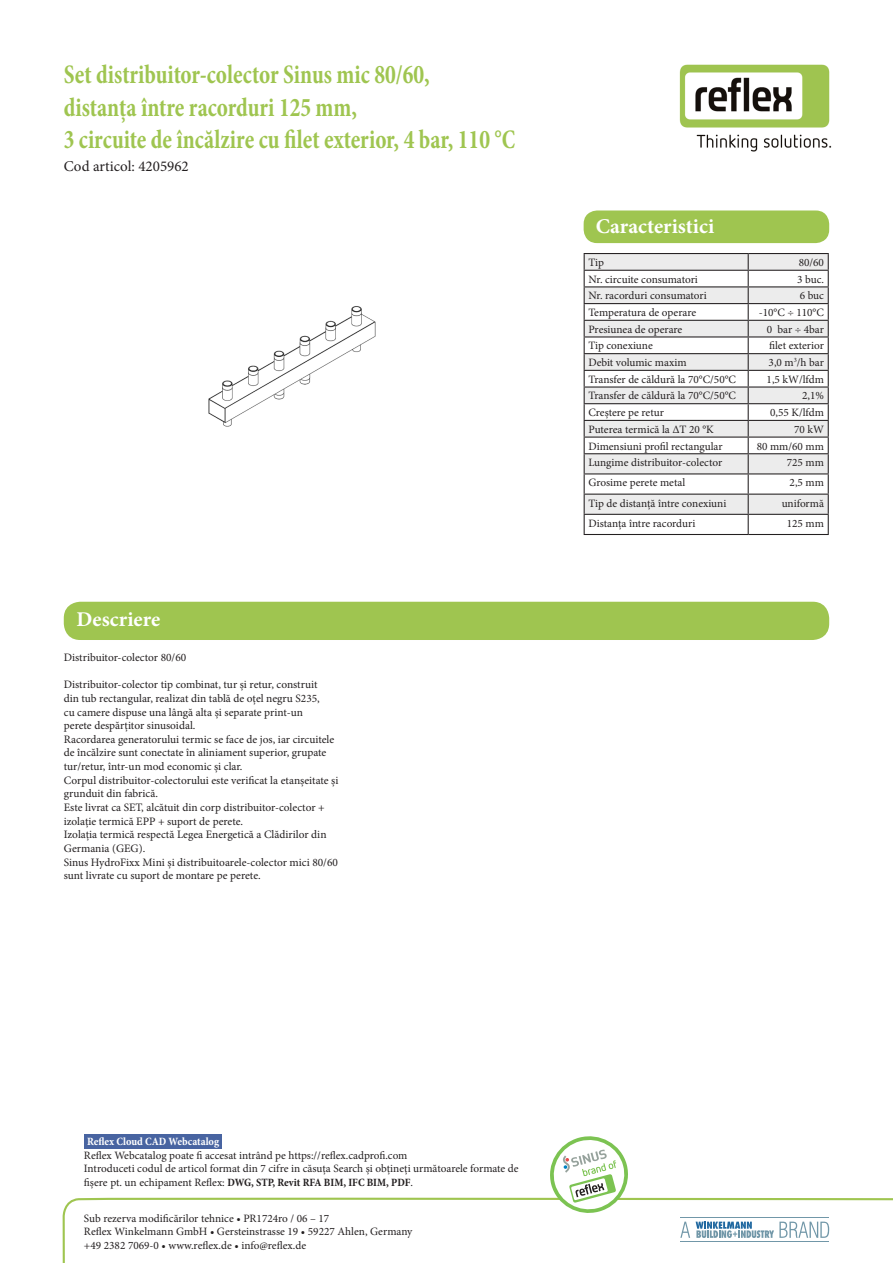
<style>
.page{position:relative;width:893px;height:1263px;background:#fff}
.page>*{position:absolute;margin:0;border:0;box-sizing:border-box;transform-origin:0 0}
.t1{font:700 condensed 27px/32.4px "Minion Pro";color:#9fc550;scale:.85 1}
.t2{font:700 21px "Minion Pro";color:#fff}
.t3{font:15px "Minion Pro";color:#231f20}
.t4{font:11.4px/13.6px "Minion Pro";color:#231f20}
.t5{font:11.25px/13.5px "Minion Pro";color:#231f20}
.t6{font:700 condensed 11.25px "Minion Pro";color:#fff}
.s1{font-weight:700;font-stretch:condensed}
</style>
<div class="page">
<div style="left:584px;top:210px;width:245px;height:33px;background:#9fc550;border-radius:14px"></div>
<div style="left:64px;top:602px;width:765px;height:38px;background:#9fc550;border-radius:16px"></div>
<svg style="left:62px;top:1197px;width:831px;height:66px"></svg>
<img style="left:679px;top:64px;width:153px;height:88px">
<svg style="left:680px;top:1221px;width:10px;height:17px"></svg>
<svg style="left:696px;top:1221px;width:133px;height:17px"></svg>
<hr style="left:680px;top:1218px;width:149px;height:1px;background:#7197a8">
<hr style="left:680px;top:1241px;width:149px;height:1px;background:#7197a8">
<svg style="left:546px;top:1136px;width:86px;height:81px"></svg>
<svg style="left:585px;top:254px;width:243px;height:260px;fill:#ececec"></svg>
<hr style="left:584px;top:253px;width:164px;height:1px;background:#231f20">
<hr style="left:748px;top:253px;width:81px;height:1px;background:#231f20">
<hr style="left:584px;top:270px;width:164px;height:1px;background:#231f20">
<hr style="left:748px;top:270px;width:81px;height:1px;background:#231f20">
<hr style="left:584px;top:286px;width:164px;height:1px;background:#231f20">
<hr style="left:748px;top:286px;width:81px;height:1px;background:#231f20">
<hr style="left:584px;top:303px;width:164px;height:1px;background:#231f20">
<hr style="left:748px;top:303px;width:81px;height:1px;background:#231f20">
<hr style="left:584px;top:320px;width:164px;height:1px;background:#231f20">
<hr style="left:748px;top:320px;width:81px;height:1px;background:#231f20">
<hr style="left:584px;top:336px;width:164px;height:1px;background:#231f20">
<hr style="left:748px;top:336px;width:81px;height:1px;background:#231f20">
<hr style="left:584px;top:353px;width:164px;height:1px;background:#231f20">
<hr style="left:748px;top:353px;width:81px;height:1px;background:#231f20">
<hr style="left:584px;top:370px;width:164px;height:1px;background:#231f20">
<hr style="left:748px;top:370px;width:81px;height:1px;background:#231f20">
<hr style="left:584px;top:386px;width:164px;height:2px;background:#231f20">
<hr style="left:748px;top:386px;width:81px;height:2px;background:#231f20">
<hr style="left:584px;top:403px;width:164px;height:1px;background:#231f20">
<hr style="left:748px;top:403px;width:81px;height:1px;background:#231f20">
<hr style="left:584px;top:420px;width:164px;height:1px;background:#231f20">
<hr style="left:748px;top:420px;width:81px;height:1px;background:#231f20">
<hr style="left:584px;top:437px;width:164px;height:1px;background:#231f20">
<hr style="left:748px;top:437px;width:81px;height:1px;background:#231f20">
<hr style="left:584px;top:453px;width:164px;height:1px;background:#231f20">
<hr style="left:748px;top:453px;width:81px;height:1px;background:#231f20">
<hr style="left:584px;top:473px;width:164px;height:1px;background:#231f20">
<hr style="left:748px;top:473px;width:81px;height:1px;background:#231f20">
<hr style="left:584px;top:494px;width:164px;height:1px;background:#231f20">
<hr style="left:748px;top:494px;width:81px;height:1px;background:#231f20">
<hr style="left:584px;top:514px;width:164px;height:1px;background:#231f20">
<svg style="left:584px;top:254px;width:1px;height:280px"></svg>
<hr style="left:748px;top:514px;width:81px;height:1px;background:#231f20">
<svg style="left:748px;top:254px;width:1px;height:280px"></svg>
<svg style="left:828px;top:254px;width:1px;height:280px"></svg>
<hr style="left:584px;top:534px;width:164px;height:1px;background:#231f20">
<hr style="left:748px;top:534px;width:81px;height:1px;background:#231f20">
<div style="left:84px;top:1134px;width:138px;height:14px;background:#4864a1"></div>
<img style="left:208px;top:306px;width:168px;height:121px">
<p class="t1" style="left:64px;top:58px;width:533px">Set distribuitor-colector Sinus mic 80/60,<br>distanța între racorduri 125 mm,<br>3 circuite de încălzire cu filet exterior, 4 bar, 110 °C</p>
<p class="t3" style="left:64px;top:156px;width:127px">Cod articol: 4205962</p>
<p class="t2" style="left:77px;top:604px;width:85px">Descriere</p>
<p class="t4" style="left:64px;top:651px;width:124px">Distribuitor-colector 80/60</p>
<p class="t4" style="left:64px;top:678px;width:255px">Distribuitor-colector tip combinat, tur și retur, construit</p>
<p class="t4" style="left:64px;top:691px;width:258px">din tub rectangular, realizat din tablă de oțel negru S235,</p>
<p class="t4" style="left:64px;top:705px;width:241px">cu camere dispuse una lângă alta și separate print-un</p>
<p class="t4" style="left:64px;top:719px;width:133px">perete despărțitor sinusoidal.</p>
<p class="t4" style="left:64px;top:732px;width:272px">Racordarea generatorului termic se face de jos, iar circuitele de încălzire sunt conectate în aliniament superior, grupate tur/retur, într-un mod economic și clar.</p>
<p class="t4" style="left:64px;top:773px;width:276px">Corpul distribuitor-colectorului este verificat la etanșeitate și grunduit din fabrică.</p>
<p class="t4" style="left:64px;top:801px;width:262px">Este livrat ca SET, alcătuit din corp distribuitor-colector + izolație termică EPP + suport de perete.</p>
<p class="t4" style="left:64px;top:828px;width:264px">Izolația termică respectă Legea Energetică a Clădirilor din<br>Germania (GEG).</p>
<p class="t4" style="left:64px;top:855px;width:276px">Sinus HydroFixx Mini și distribuitoarele-colector mici 80/60 sunt livrate cu suport de montare pe perete.</p>
<p class="t2" style="left:596px;top:211px;width:120px">Caracteristici</p>
<p class="t5" style="left:588px;top:256px;width:17px">Tip</p>
<p class="t5" style="left:799px;top:256px;width:27px">80/60</p>
<p class="t5" style="left:588px;top:272px;width:111px">Nr. circuite consumatori</p>
<p class="t5" style="left:797px;top:272px;width:28px">3 buc.</p>
<p class="t5" style="left:588px;top:289px;width:120px">Nr. racorduri consumatori</p>
<p class="t5" style="left:800px;top:289px;width:26px">6 buc</p>
<p class="t5" style="left:588px;top:306px;width:109px">Temperatura de operare</p>
<p class="t5" style="left:759px;top:306px;width:67px">-10°C ÷ 110°C</p>
<p class="t5" style="left:588px;top:322px;width:95px">Presiunea de operare</p>
<p class="t5" style="left:767px;top:322px;width:59px">0 bar ÷ 4bar</p>
<p class="t5" style="left:588px;top:339px;width:66px">Tip conexiune</p>
<p class="t5" style="left:769px;top:339px;width:56px">filet exterior</p>
<p class="t5" style="left:588px;top:356px;width:100px">Debit volumic maxim</p>
<p class="t5" style="left:769px;top:356px;width:57px">3,0 m<sup>3</sup>/h bar</p>
<p class="t5" style="left:588px;top:372px;width:149px">Transfer de căldură la 70°C/50°C</p>
<p class="t5" style="left:767px;top:372px;width:59px">1,5 kW/lfdm</p>
<p class="t5" style="left:588px;top:389px;width:149px">Transfer de căldură la 70°C/50°C</p>
<p class="t5" style="left:802px;top:389px;width:23px">2,1%</p>
<p class="t5" style="left:588px;top:406px;width:77px">Creștere pe retur</p>
<p class="t5" style="left:770px;top:406px;width:55px">0,55 K/lfdm</p>
<p class="t5" style="left:588px;top:422px;width:127px">Puterea termică la ΔT 20 °K</p>
<p class="t5" style="left:794px;top:422px;width:31px">70 kW</p>
<p class="t5" style="left:588px;top:439px;width:136px">Dimensiuni profil rectangular</p>
<p class="t5" style="left:757px;top:439px;width:69px">80 mm/60 mm</p>
<p class="t5" style="left:588px;top:456px;width:135px">Lungime distribuitor-colector</p>
<p class="t5" style="left:787px;top:456px;width:39px">725 mm</p>
<p class="t5" style="left:588px;top:476px;width:98px">Grosime perete metal</p>
<p class="t5" style="left:790px;top:476px;width:36px">2,5 mm</p>
<p class="t5" style="left:588px;top:496px;width:140px">Tip de distanță între conexiuni</p>
<p class="t5" style="left:782px;top:496px;width:44px">uniformă</p>
<p class="t5" style="left:588px;top:516px;width:108px">Distanța între racorduri</p>
<p class="t5" style="left:787px;top:516px;width:39px">125 mm</p>
<p class="t6" style="left:87px;top:1134px;width:134px">Reflex Cloud CAD Webcatalog</p>
<p class="t5" style="left:84px;top:1148px;width:436px">Reflex Webcatalog poate fi accesat intrând pe https://reflex.cadprofi.com<br>Introduceti codul de articol format din 7 cifre in căsuța Search și obțineți următoarele formate de fișere pt. un echipament Reflex: <span class="s1">DWG, STP, Revit RFA BIM, IFC BIM, PDF</span>.</p>
<p class="t5" style="left:84px;top:1211px;width:330px">Sub rezerva modificărilor tehnice • PR1724ro / 06 – 17<br>Reflex Winkelmann GmbH • Gersteinstrasse 19 • 59227 Ahlen, Germany +49 2382 7069-0 • www.reflex.de • info@reflex.de</p>
</div>
